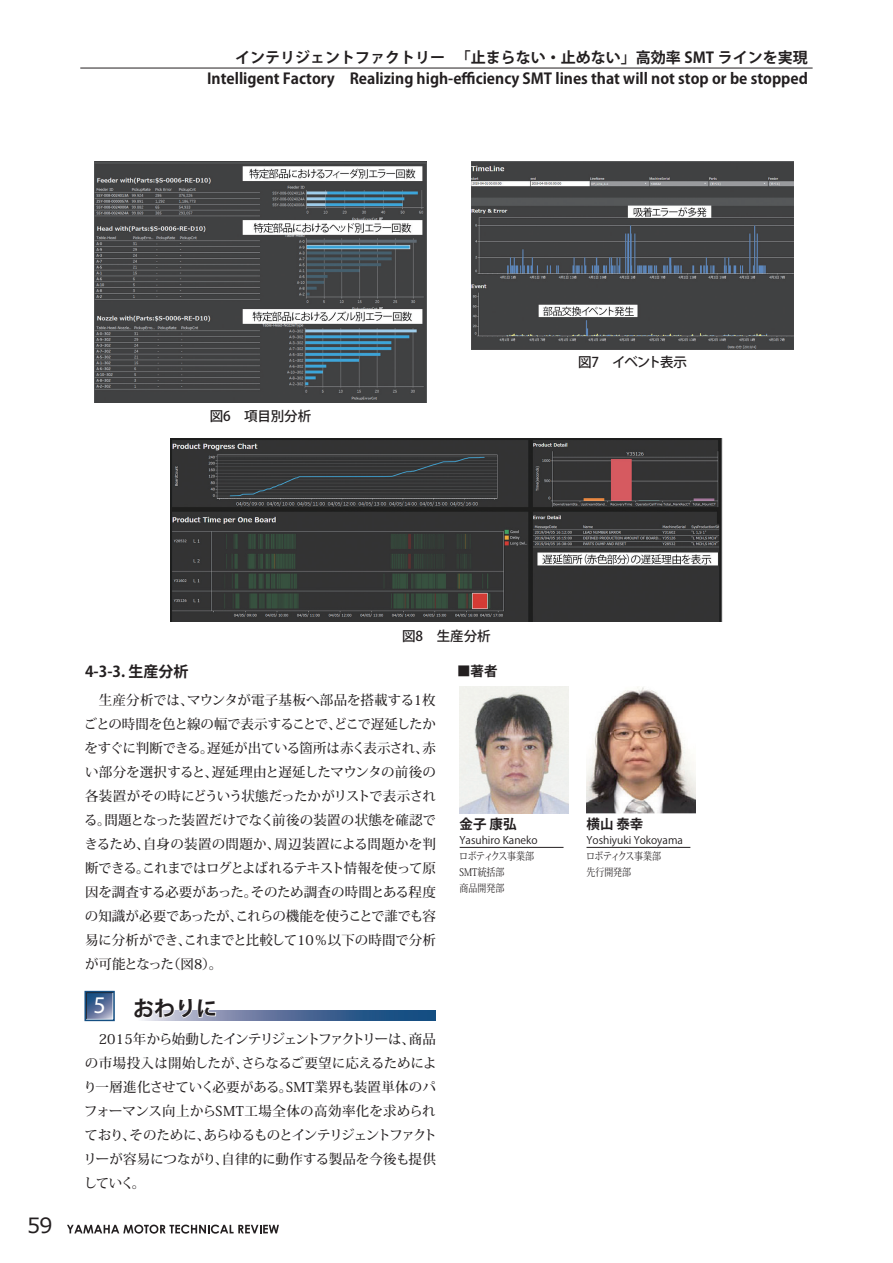
<style>
.page{position:relative;width:893px;height:1263px;background:#fff}
.page>*{position:absolute;margin:0;border:0;box-sizing:border-box;transform-origin:0 0}
.t1{font:700 21px "Koz Go Pro";color:#231f20}
.t2{font:21px "Meiryo";color:#231f20}
.本文_プロポーショナルメトリクス_段落解{font:700 15px "Koz Go Pro";color:#231f20}
.本文_プロポーショナルメトリクス_段落解-2{font:500 13.5px/24px "Koz Min Pr 6 N";letter-spacing:-.03em;color:#231f20;text-align:justify}
.本文_プロポーショナルメトリクス{font:500 13.5px "Koz Go Pro";color:#231f20}
.本文_プロポーショナルメトリクス_段落解-3{font:700 13.5px "Koz Go Pro";color:#231f20}
.本文_プロポーショナルメトリクス-2{font:500 13.5px "Koz Go Pro";letter-spacing:-.08em;color:#231f20}
.本文_プロポーショナルメトリクス_段落解-4{font:10.5px "Koz Go Pro";color:#231f20}
.本文_プロポーショナルメトリクス_段落解-5{font:10.5px/15.9px "Koz Min Pr 6 N";color:#231f20;scale:.85 1}
.本文_プロポーショナルメトリクス_段落解-6{font:10.5px "Koz Min Pr 6 N";letter-spacing:-.05em;color:#231f20;scale:.85 1}
.s1{font-family:"Times";font-size:24px;color:#fff}
.s2{font-family:"Koz Min Pro";font-weight:500}
</style>
<div class="page">
<hr style="left:80px;top:68px;width:733px;height:1px;background:#231f20">
<hr style="left:460px;top:847px;width:103px;height:1px;background:#231f20">
<img style="left:459px;top:686px;width:109px;height:128px">
<hr style="left:586px;top:847px;width:104px;height:1px;background:#231f20">
<img style="left:586px;top:687px;width:110px;height:126px">
<img style="left:471px;top:162px;width:322px;height:187px">
<img style="left:170px;top:438px;width:553px;height:184px">
<svg style="left:87px;top:994px;width:25px;height:24px"></svg>
<div style="left:84px;top:991px;width:31px;height:30px;border:2px solid #144e82"></div>
<svg style="left:142px;top:1010px;width:294px;height:11px;background:#4a6a96"></svg>
<svg style="left:142px;top:1010px;width:75px;height:9px"></svg>
<img style="left:95px;top:161px;width:331px;height:242px">
<svg style="left:67px;top:1224px;width:212px;height:9px"></svg>
<p class="本文_プロポーショナルメトリクス_段落解" style="left:235px;top:47px;width:574px">インテリジェントファクトリー 　「止まらない・止めない」高効率 SMT ラインを実現</p>
<p class="本文_プロポーショナルメトリクス_段落解" style="left:207px;top:69px;width:602px">Intelligent Factory　Realizing high-efficiency SMT lines that will not stop or be stopped</p>
<p class="本文_プロポーショナルメトリクス" style="left:210px;top:407px;width:103px">図6　項目別分析</p>
<p class="本文_プロポーショナルメトリクス-2" style="left:578px;top:353px;width:110px">図7　イベント表示</p>
<h1 class="t2" style="left:27px;top:1210px;width:27px">59</h1>
<p class="本文_プロポーショナルメトリクス" style="left:402px;top:628px;width:90px">図8　生産分析</p>
<p class="本文_プロポーショナルメトリクス_段落解" style="left:85px;top:662px;width:105px">4-3-3. 生産分析</p>
<p class="本文_プロポーショナルメトリクス_段落解-2" style="left:84px;top:688px;width:354px">　生産分析では、マウンタが電子基板へ部品を搭載する1枚ごとの時間を色と線の幅で表示することで、どこで遅延したかをすぐに判断できる。遅延が出ている箇所は赤く表示され、赤い部分を選択すると、遅延理由と遅延したマウンタの前後の各装置がその時にどういう状態だったかがリストで表示される。問題となった装置だけでなく前後の装置の状態を確認できるため、自身の装置の問題か、周辺装置による問題かを判断できる。これまではログとよばれるテキスト情報を使って原因を調査する必要があった。そのため調査の時間とある程度の知識が必要であったが、これらの機能を使うことで誰でも容易に分析ができ、これまでと比較して10％以下の時間で分析が可能となった（図8）。</p>
<p class="t1" style="left:93px;top:995px;width:125px"><span class="s1">5</span> おわりに</p>
<p class="本文_プロポーショナルメトリクス_段落解-2" style="left:83px;top:1027px;width:355px">　2015年から始動したインテリジェントファクトリーは、商品の市場投入は開始したが、さらなるご要望に応えるためにより一層進化させていく必要がある。SMT業界も装置単体のパフォーマンス向上からSMT工場全体の高効率化を求められており、そのために、あらゆるものとインテリジェントファクトリーが容易につながり、自律的に動作する製品を今後も提供していく。</p>
<p class="本文_プロポーショナルメトリクス_段落解-3" style="left:457px;top:662px;width:42px"><span class="s2">■</span>著者</p>
<p class="本文_プロポーショナルメトリクス_段落解-3" style="left:460px;top:815px;width:58px">金子 康弘</p>
<p class="本文_プロポーショナルメトリクス_段落解-4" style="left:460px;top:833px;width:80px">Yasuhiro Kaneko</p>
<p class="本文_プロポーショナルメトリクス_段落解-5" style="left:459px;top:848px;width:89px">ロボティクス事業部<br>SMT統括部</p>
<p class="本文_プロポーショナルメトリクス_段落解-5" style="left:460px;top:880px;width:54px">商品開発部</p>
<p class="本文_プロポーショナルメトリクス_段落解-3" style="left:586px;top:815px;width:58px">横山 泰幸</p>
<p class="本文_プロポーショナルメトリクス_段落解-4" style="left:586px;top:833px;width:98px">Yoshiyuki Yokoyama</p>
<p class="本文_プロポーショナルメトリクス_段落解-6" style="left:586px;top:850px;width:89px">ロボティクス事業部</p>
<p class="本文_プロポーショナルメトリクス_段落解-5" style="left:586px;top:864px;width:54px">先行開発部</p>
</div>
